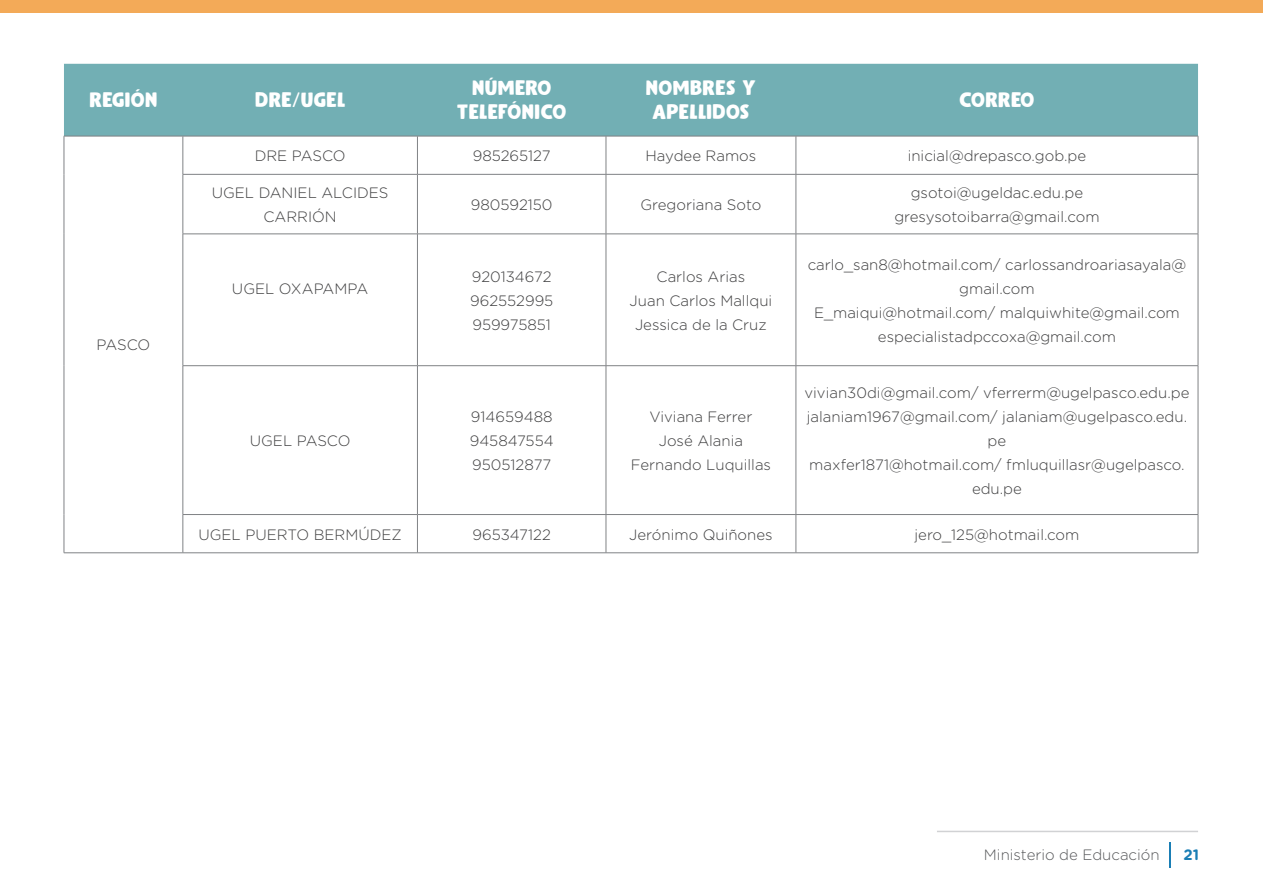
<style>
.page{position:relative;width:1263px;height:893px;background:#fff}
.page>*{position:absolute;margin:0;border:0;box-sizing:border-box;transform-origin:0 0}
.textos{font:21px/24px "Gumbo DEMO";letter-spacing:.025em;color:#fff;text-align:center}
.textos-2{font:300 15px/24px "Gotham Rounded";color:#3e3e3f;text-align:center}
.t1{font:300 15px "Gotham Rounded";color:#57585a}
.t2{font:700 15px "Gotham Rounded";color:#1a7eb5}
</style>
<div class="page">
<svg style="left:1169px;top:842px;width:1px;height:26px"></svg>
<div style="left:0;top:0;width:1263px;height:12px;background:#f3aa58"></div>
<hr style="left:937px;top:831px;width:261px;height:1px;background:#d1d2d4">
<div style="left:64px;top:64px;width:1134px;height:72px;background:#72afb4"></div>
<hr style="left:64px;top:136px;width:119px;height:1px;background:#808285">
<hr style="left:64px;top:136px;width:1px;height:38px;background:#808285">
<hr style="left:183px;top:136px;width:234px;height:1px;background:#808285">
<hr style="left:183px;top:136px;width:1px;height:38px;background:#808285">
<hr style="left:417px;top:136px;width:189px;height:1px;background:#808285">
<hr style="left:417px;top:136px;width:1px;height:38px;background:#808285">
<hr style="left:606px;top:136px;width:190px;height:1px;background:#808285">
<hr style="left:606px;top:136px;width:1px;height:38px;background:#808285">
<hr style="left:796px;top:136px;width:402px;height:1px;background:#808285">
<hr style="left:796px;top:136px;width:1px;height:38px;background:#808285">
<hr style="left:1198px;top:136px;width:1px;height:38px;background:#808285">
<hr style="left:64px;top:174px;width:1px;height:60px;background:#808285">
<hr style="left:183px;top:174px;width:234px;height:1px;background:#808285">
<hr style="left:183px;top:175px;width:1px;height:59px;background:#808285">
<hr style="left:417px;top:174px;width:189px;height:1px;background:#808285">
<hr style="left:417px;top:175px;width:1px;height:59px;background:#808285">
<hr style="left:606px;top:174px;width:190px;height:1px;background:#808285">
<hr style="left:606px;top:175px;width:1px;height:59px;background:#808285">
<hr style="left:796px;top:174px;width:402px;height:1px;background:#808285">
<hr style="left:796px;top:175px;width:1px;height:59px;background:#808285">
<hr style="left:1198px;top:175px;width:1px;height:59px;background:#808285">
<hr style="left:64px;top:234px;width:1px;height:132px;background:#808285">
<hr style="left:183px;top:234px;width:234px;height:1px;background:#808285">
<hr style="left:183px;top:234px;width:1px;height:131px;background:#808285">
<hr style="left:417px;top:234px;width:189px;height:1px;background:#808285">
<hr style="left:417px;top:234px;width:1px;height:131px;background:#808285">
<hr style="left:606px;top:234px;width:190px;height:1px;background:#808285">
<hr style="left:606px;top:234px;width:1px;height:131px;background:#808285">
<hr style="left:796px;top:234px;width:402px;height:1px;background:#808285">
<hr style="left:796px;top:234px;width:1px;height:131px;background:#808285">
<hr style="left:1198px;top:234px;width:1px;height:131px;background:#808285">
<hr style="left:64px;top:366px;width:1px;height:148px;background:#808285">
<hr style="left:183px;top:365px;width:234px;height:1px;background:#808285">
<hr style="left:183px;top:366px;width:1px;height:148px;background:#808285">
<hr style="left:417px;top:365px;width:189px;height:1px;background:#808285">
<hr style="left:417px;top:366px;width:1px;height:148px;background:#808285">
<hr style="left:606px;top:365px;width:190px;height:1px;background:#808285">
<hr style="left:606px;top:366px;width:1px;height:148px;background:#808285">
<hr style="left:796px;top:365px;width:402px;height:1px;background:#808285">
<hr style="left:796px;top:366px;width:1px;height:148px;background:#808285">
<hr style="left:1198px;top:366px;width:1px;height:148px;background:#808285">
<hr style="left:64px;top:514px;width:1px;height:39px;background:#808285">
<hr style="left:183px;top:514px;width:234px;height:1px;background:#808285">
<hr style="left:183px;top:515px;width:1px;height:38px;background:#808285">
<hr style="left:417px;top:514px;width:189px;height:1px;background:#808285">
<hr style="left:417px;top:515px;width:1px;height:38px;background:#808285">
<hr style="left:606px;top:514px;width:190px;height:1px;background:#808285">
<hr style="left:606px;top:515px;width:1px;height:38px;background:#808285">
<hr style="left:796px;top:514px;width:402px;height:1px;background:#808285">
<hr style="left:796px;top:515px;width:1px;height:38px;background:#808285">
<hr style="left:1198px;top:515px;width:1px;height:38px;background:#808285">
<hr style="left:64px;top:553px;width:119px;height:1px;background:#808285">
<hr style="left:183px;top:553px;width:234px;height:1px;background:#808285">
<hr style="left:417px;top:553px;width:189px;height:1px;background:#808285">
<hr style="left:606px;top:553px;width:190px;height:1px;background:#808285">
<hr style="left:796px;top:553px;width:402px;height:1px;background:#808285">
<p class="textos" style="left:89px;top:89px;width:69px">REGIÓN</p>
<p class="textos" style="left:255px;top:89px;width:91px">DRE/UGEL</p>
<p class="textos" style="left:457px;top:77px;width:110px">NÚMERO<br>TELEFÓNICO</p>
<p class="textos" style="left:646px;top:77px;width:112px">NOMBRES Y<br>APELLIDOS</p>
<p class="textos" style="left:959px;top:89px;width:76px">CORREO</p>
<p class="textos-2" style="left:97px;top:332px;width:55px">PASCO</p>
<p class="textos-2" style="left:255px;top:143px;width:92px">DRE PASCO</p>
<p class="textos-2" style="left:473px;top:143px;width:80px">985265127</p>
<p class="textos-2" style="left:645px;top:143px;width:112px">Haydee Ramos</p>
<p class="textos-2" style="left:908px;top:143px;width:180px">inicial@drepasco.gob.pe</p>
<p class="textos-2" style="left:212px;top:180px;width:178px">UGEL DANIEL ALCIDES<br>CARRIÓN</p>
<p class="textos-2" style="left:911px;top:180px;width:174px">gsotoi@ugeldac.edu.pe</p>
<p class="textos-2" style="left:894px;top:204px;width:207px">gresysotoibarra@gmail.com</p>
<p class="textos-2" style="left:471px;top:192px;width:83px">980592150</p>
<p class="textos-2" style="left:640px;top:192px;width:122px">Gregoriana Soto</p>
<p class="textos-2" style="left:232px;top:276px;width:138px">UGEL OXAPAMPA</p>
<p class="textos-2" style="left:250px;top:428px;width:102px">UGEL PASCO</p>
<p class="textos-2" style="left:472px;top:264px;width:81px">920134672</p>
<p class="textos-2" style="left:470px;top:288px;width:85px">962552995</p>
<p class="textos-2" style="left:472px;top:312px;width:80px">959975851</p>
<p class="textos-2" style="left:471px;top:404px;width:83px">914659488</p>
<p class="textos-2" style="left:470px;top:428px;width:86px">945847554</p>
<p class="textos-2" style="left:472px;top:452px;width:81px">950512877</p>
<p class="textos-2" style="left:657px;top:264px;width:90px">Carlos Arias</p>
<p class="textos-2" style="left:630px;top:288px;width:144px">Juan Carlos Mallqui</p>
<p class="textos-2" style="left:635px;top:312px;width:133px">Jessica de la Cruz</p>
<p class="textos-2" style="left:649px;top:404px;width:104px">Viviana Ferrer</p>
<p class="textos-2" style="left:659px;top:428px;width:86px">José Alania</p>
<p class="textos-2" style="left:631px;top:452px;width:142px">Fernando Luquillas</p>
<p class="textos-2" style="left:808px;top:252px;width:380px">carlo_san8@hotmail.com/ carlossandroariasayala@ gmail.com</p>
<p class="textos-2" style="left:814px;top:300px;width:367px">E_maiqui@hotmail.com/ malquiwhite@gmail.com</p>
<p class="textos-2" style="left:878px;top:324px;width:239px">especialistadpccoxa@gmail.com</p>
<p class="textos-2" style="left:804px;top:380px;width:386px">vivian30di@gmail.com/ vferrerm@ugelpasco.edu.pe</p>
<p class="textos-2" style="left:807px;top:404px;width:382px">jalaniam1967@gmail.com/ jalaniam@ugelpasco.edu. pe</p>
<p class="textos-2" style="left:809px;top:452px;width:377px">maxfer1871@hotmail.com/ fmluquillasr@ugelpasco. edu.pe</p>
<p class="textos-2" style="left:198px;top:522px;width:205px">UGEL PUERTO BERMÚDEZ</p>
<p class="textos-2" style="left:472px;top:522px;width:80px">965347122</p>
<p class="textos-2" style="left:629px;top:522px;width:145px">Jerónimo Quiñones</p>
<p class="textos-2" style="left:914px;top:522px;width:166px">jero_125@hotmail.com</p>
<p class="t1" style="left:984px;top:845px;width:177px">Ministerio de Educación</p>
<p class="t2" style="left:1183px;top:844px;width:17px">21</p>
</div>
